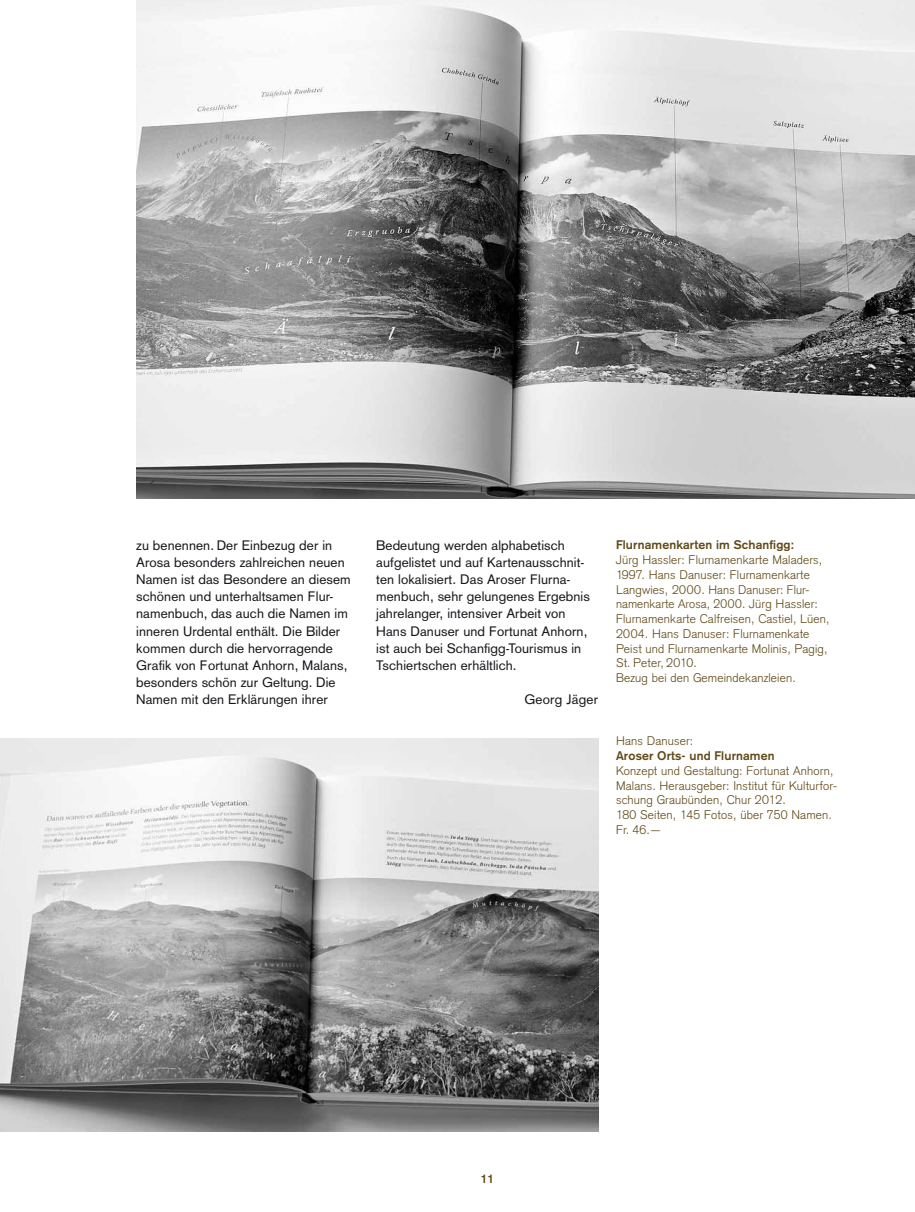
<style>
.page{position:relative;width:915px;height:1212px;background:#fff}
.page>*{position:absolute;margin:0;border:0;box-sizing:border-box;transform-origin:0 0}
.t1{font:13.5px/17.1px "Akzidenz Grotesk";letter-spacing:.005em;color:#1a171c}
.t2{font:300 12.3px/14.7px "Akzidenz Grotesk";letter-spacing:.015em;color:#624a18}
.t3{font:700 12.3px "Akzidenz Grotesk";letter-spacing:.015em;color:#624a18}
</style>
<div class="page">
<img style="left:0;top:738px;width:598px;height:393px">
<img style="left:137px;top:0;width:777px;height:499px">
<p class="t1" style="left:136px;top:537px;width:216px">zu benennen. Der Einbezug der in Arosa besonders zahlreichen neuen Namen ist das Besondere an diesem schönen und unterhaltsamen Flur&shy;namenbuch, das auch die Namen im inneren Urdental enthält. Die Bilder kommen durch die hervorragende Grafik von Fortunat Anhorn, Malans, besonders schön zur Geltung. Die Namen mit den Erklärungen ihrer</p>
<p class="t1" style="left:376px;top:537px;width:215px">Bedeutung werden alphabetisch aufgelistet und auf Kartenausschnit&shy;ten lokalisiert. Das Aroser Flurna&shy;menbuch, sehr gelungenes Ergebnis jahrelanger, intensiver Arbeit von Hans Danuser und Fortunat Anhorn, ist auch bei Schanfigg-Tourismus in Tschiertschen erhältlich.</p>
<p class="t1" style="left:524px;top:691px;width:75px">Georg Jäger</p>
<p class="t3" style="left:615px;top:538px;width:180px">Flurnamenkarten im Schanfigg:</p>
<p class="t2" style="left:615px;top:552px;width:215px">Jürg Hassler: Flurnamenkarte Maladers, 1997. Hans Danuser: Flurnamenkarte Langwies, 2000. Hans Danuser: Flur&shy;namenkarte Arosa, 2000. Jürg Hassler:<br>Flurnamenkarte Calfreisen, Castiel, Lüen, 2004. Hans Danuser: Flurnamenkate Peist und Flurnamenkarte Molinis, Pagig, St. Peter, 2010.<br>Bezug bei den Gemeindekanzleien.</p>
<p class="t2" style="left:615px;top:734px;width:79px">Hans Danuser:</p>
<p class="t3" style="left:615px;top:748px;width:160px">Aroser Orts- und Flurnamen</p>
<p class="t2" style="left:615px;top:763px;width:223px">Konzept und Gestaltung: Fortunat Anhorn, Malans. Herausgeber: Institut für Kulturfor&shy;schung Graubünden, Chur 2012.<br>180 Seiten, 145 Fotos, über 750 Namen.<br>Fr. 46.—</p>
<p class="t3" style="left:480px;top:1171px;width:15px">11</p>
</div>
